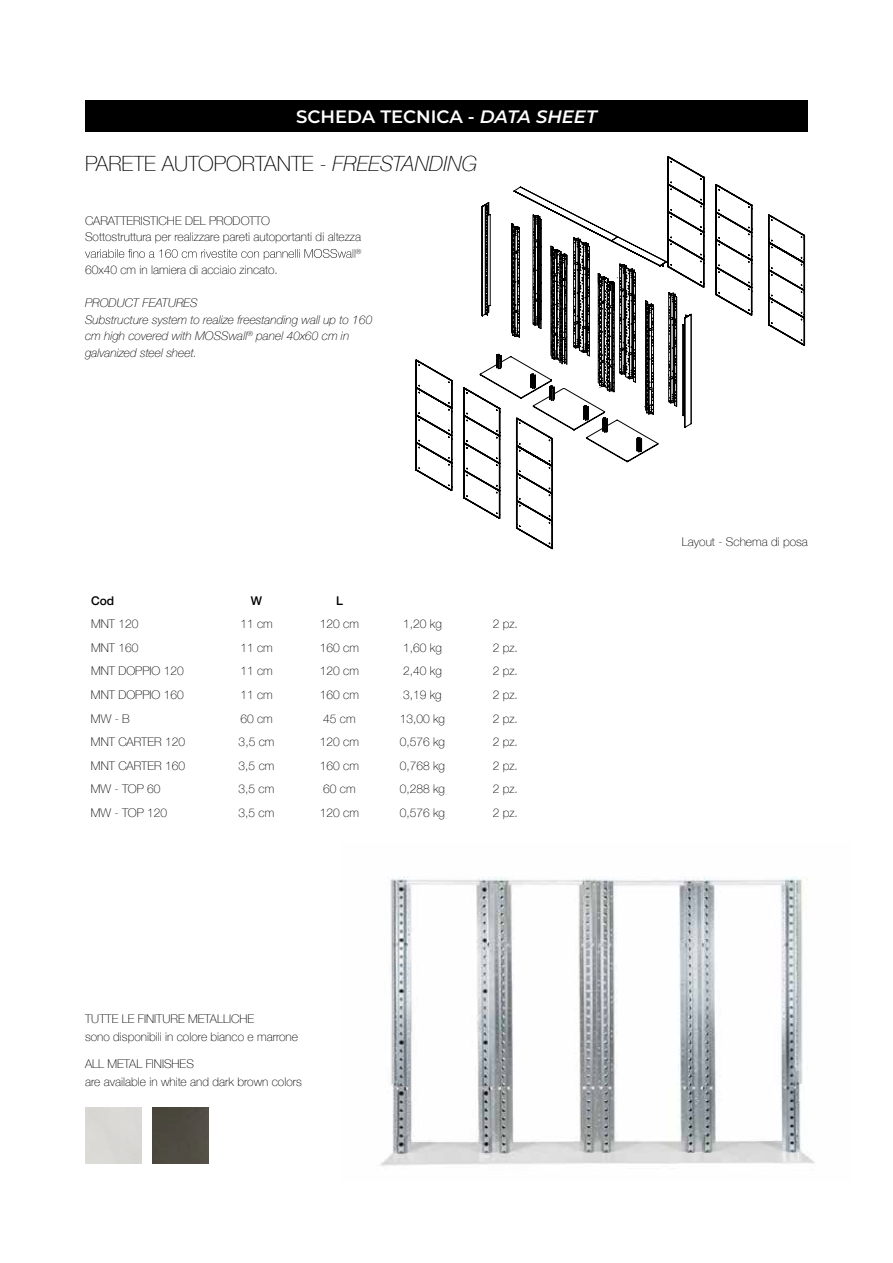
<style>
.page{position:relative;width:893px;height:1263px;background:#fff}
.page>*{position:absolute;margin:0;border:0;box-sizing:border-box;transform-origin:0 0}
.t1{font:100 21px "Helvetica Neue";color:#000}
.t2{font:600 18px "Montserrat";color:#fff}
.t3{font:100 12px/18px "Helvetica Neue";color:#000}
.t4{font:italic 100 12px/16.5px "Helvetica Neue";color:#000}
.t5{font:500 12px "Helvetica Neue";color:#000}
.t6{font:100 7.05px "Helvetica Neue";color:#000}
.s1{font-style:italic}
</style>
<div class="page">
<div style="left:85px;top:100px;width:723px;height:32px;background:#000"></div>
<svg style="left:85px;top:249px;width:270px;height:11px"></svg>
<img style="left:380px;top:876px;width:435px;height:290px">
<svg style="left:416px;top:157px;width:389px;height:392px"></svg>
<div style="left:153px;top:1108px;width:56px;height:55px;background:#4e4a41"></div>
<h2 class="t2" style="left:296px;top:104px;width:302px">SCHEDA TECNICA - <span class="s1">DATA SHEET</span></h2>
<h1 class="t1" style="left:85px;top:148px;width:394px">PARETE AUTOPORTANTE - <span class="s1">FREESTANDING</span></h1>
<p class="t3" style="left:85px;top:212px;width:277px;line-height:16.5px">CARATTERISTICHE DEL PRODOTTO<br>Sottostruttura per realizzare pareti autoportanti di altezza</p>
<p class="t6" style="left:356px;top:246px;width:7px">®</p>
<p class="t3" style="left:85px;top:260px;width:194px">60x40 cm in lamiera di acciaio zincato.</p>
<p class="t4" style="left:85px;top:294px;width:289px">PRODUCT FEATURES<br>Substructure system to realize freestanding wall up to 160 cm high covered with MOSSwall<sup>®</sup> panel 40x60 cm in galvanized steel sheet.</p>
<p class="t5" style="left:91px;top:591px;width:25px">Cod</p>
<p class="t5" style="left:251px;top:591px;width:13px">W</p>
<p class="t5" style="left:336px;top:591px;width:8px">L</p>
<p class="t3" style="left:91px;top:614px;width:49px">MNT 120</p>
<p class="t3" style="left:240px;top:614px;width:34px">11 cm</p>
<p class="t3" style="left:320px;top:614px;width:41px">120 cm</p>
<p class="t3" style="left:403px;top:614px;width:40px">1,20 kg</p>
<p class="t3" style="left:493px;top:614px;width:27px">2 pz.</p>
<p class="t3" style="left:91px;top:638px;width:49px">MNT 160</p>
<p class="t3" style="left:240px;top:638px;width:34px">11 cm</p>
<p class="t3" style="left:320px;top:638px;width:41px">160 cm</p>
<p class="t3" style="left:403px;top:638px;width:40px">1,60 kg</p>
<p class="t3" style="left:493px;top:638px;width:27px">2 pz.</p>
<p class="t3" style="left:91px;top:661px;width:94px">MNT DOPPIO 120</p>
<p class="t3" style="left:240px;top:661px;width:34px">11 cm</p>
<p class="t3" style="left:320px;top:661px;width:41px">120 cm</p>
<p class="t3" style="left:403px;top:661px;width:40px">2,40 kg</p>
<p class="t3" style="left:493px;top:661px;width:27px">2 pz.</p>
<p class="t3" style="left:91px;top:685px;width:94px">MNT DOPPIO 160</p>
<p class="t3" style="left:240px;top:685px;width:34px">11 cm</p>
<p class="t3" style="left:320px;top:685px;width:41px">160 cm</p>
<p class="t3" style="left:403px;top:685px;width:40px">3,19 kg</p>
<p class="t3" style="left:493px;top:685px;width:27px">2 pz.</p>
<p class="t3" style="left:91px;top:709px;width:40px">MW - B</p>
<p class="t3" style="left:240px;top:709px;width:34px">60 cm</p>
<p class="t3" style="left:323px;top:709px;width:34px">45 cm</p>
<p class="t3" style="left:400px;top:709px;width:47px">13,00 kg</p>
<p class="t3" style="left:493px;top:709px;width:27px">2 pz.</p>
<p class="t3" style="left:91px;top:732px;width:96px">MNT CARTER 120</p>
<p class="t3" style="left:239px;top:732px;width:37px">3,5 cm</p>
<p class="t3" style="left:320px;top:732px;width:41px">120 cm</p>
<p class="t3" style="left:400px;top:732px;width:47px">0,576 kg</p>
<p class="t3" style="left:493px;top:732px;width:27px">2 pz.</p>
<p class="t3" style="left:91px;top:756px;width:96px">MNT CARTER 160</p>
<p class="t3" style="left:239px;top:756px;width:37px">3,5 cm</p>
<p class="t3" style="left:320px;top:756px;width:41px">160 cm</p>
<p class="t3" style="left:400px;top:756px;width:47px">0,768 kg</p>
<p class="t3" style="left:493px;top:756px;width:27px">2 pz.</p>
<p class="t3" style="left:91px;top:780px;width:71px">MW - TOP 60</p>
<p class="t3" style="left:239px;top:780px;width:37px">3,5 cm</p>
<p class="t3" style="left:323px;top:780px;width:34px">60 cm</p>
<p class="t3" style="left:400px;top:780px;width:47px">0,288 kg</p>
<p class="t3" style="left:493px;top:780px;width:27px">2 pz.</p>
<p class="t3" style="left:91px;top:803px;width:78px">MW - TOP 120</p>
<p class="t3" style="left:239px;top:803px;width:37px">3,5 cm</p>
<p class="t3" style="left:320px;top:803px;width:41px">120 cm</p>
<p class="t3" style="left:400px;top:803px;width:47px">0,576 kg</p>
<p class="t3" style="left:493px;top:803px;width:27px">2 pz.</p>
<p class="t3" style="left:85px;top:1009px;width:215px">TUTTE LE FINITURE METALLICHE<br>sono disponibili in colore bianco e marrone</p>
<p class="t3" style="left:85px;top:1054px;width:218px">ALL METAL FINISHES<br>are available in white and dark brown colors</p>
<p class="t3" style="left:682px;top:532px;width:128px">Layout - Schema di posa</p>
</div>
